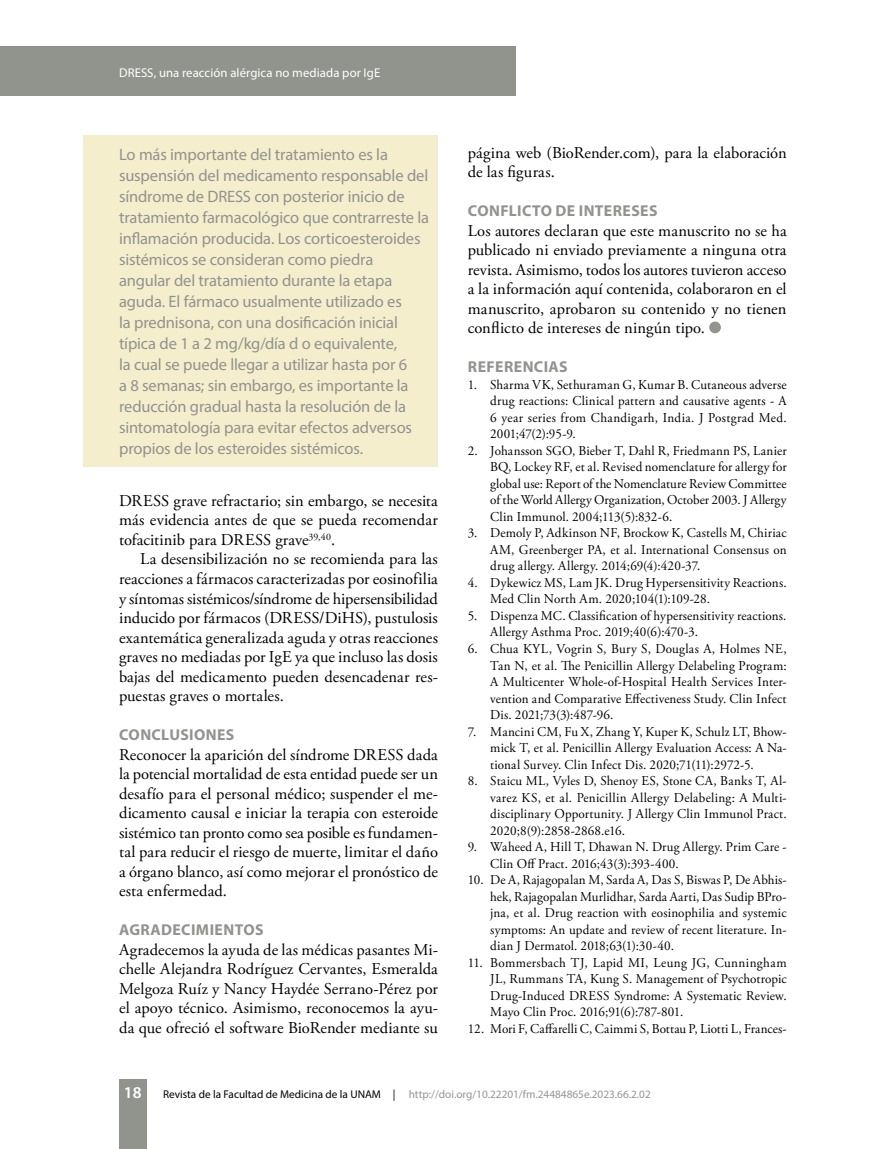
<style>
.page{position:relative;width:893px;height:1149px;background:#fff}
.page>*{position:absolute;margin:0;border:0;box-sizing:border-box;transform-origin:0 0}
.t1{font:16.5px/19.5px "Adobe Garamond Pro";color:#000;text-align:justify}
.t2{font:16.5px/21px "Myriad Pro";letter-spacing:-.01em;color:#90948d}
.t3{font:600 16.5px "Myriad Pro";color:#fff}
.t4{font:700 15.75px "Myriad Pro";letter-spacing:.025em;color:#90948d}
.t5{font:13.5px/16.5px "Adobe Garamond Pro";letter-spacing:.01em;color:#000;text-align:justify}
.t6{font:12.75px "Myriad Pro";letter-spacing:.005em;color:#fff}
.t7{font:11.25px "Myriad Pro";color:#939598}
.t8{font:11.25px "Myriad Pro";color:#000}
</style>
<div class="page">
<div style="left:119px;top:1079px;width:28px;height:69px;background:#90948d"></div>
<div style="left:0;top:47px;width:516px;height:49px;background:#90948d"></div>
<div style="left:709px;top:321px;width:12px;height:12px;background:#90948d;border-radius:50%"></div>
<div style="left:83px;top:135px;width:355px;height:331px;background:#f4eecd"></div>
<p class="t6" style="left:119px;top:64px;width:263px">DRESS, una reacción alérgica no mediada por IgE</p>
<p class="t2" style="left:119px;top:144px;width:312px">Lo más importante del tratamiento es la suspensión del medicamento responsable del síndrome de DRESS con posterior inicio de tratamiento farmacológico que contrarreste la inflamación producida. Los corticoesteroides sistémicos se consideran como piedra angular del tratamiento durante la etapa aguda. El fármaco usualmente utilizado es<br>la prednisona, con una dosificación inicial típica de 1 a 2 mg/kg/día d o equivalente,<br>la cual se puede llegar a utilizar hasta por 6<br>a 8 semanas; sin embargo, es importante la reducción gradual hasta la resolución de la sintomatología para evitar efectos adversos propios de los esteroides sistémicos.</p>
<p class="t1" style="left:119px;top:491px;width:320px">DRESS grave refractario; sin embargo, se necesita más evidencia antes de que se pueda recomendar tofacitinib para DRESS grave<sup>39,40</sup>.</p>
<p class="t1" style="left:119px;top:550px;width:321px;text-indent:21px">La desensibilización no se recomienda para las reacciones a fármacos caracterizadas por eosinofilia y síntomas sistémicos/síndrome de hipersensibilidad inducido por fármacos (DRESS/DiHS), pustulosis exantemática generalizada aguda y otras reacciones graves no mediadas por IgE ya que incluso las dosis bajas del medicamento pueden desencadenar res&shy;puestas graves o mortales.</p>
<p class="t4" style="left:119px;top:724px;width:117px">CONCLUSIONES</p>
<p class="t1" style="left:119px;top:745px;width:321px">Reconocer la aparición del síndrome DRESS dada la potencial mortalidad de esta entidad puede ser un desafío para el personal médico; suspender el me&shy;dicamento causal e iniciar la terapia con esteroide sistémico tan pronto como sea posible es fundamen&shy;tal para reducir el riesgo de muerte, limitar el daño a órgano blanco, así como mejorar el pronóstico de esta enfermedad.</p>
<p class="t4" style="left:119px;top:919px;width:146px">AGRADECIMIENTOS</p>
<p class="t1" style="left:119px;top:940px;width:321px">Agradecemos la ayuda de las médicas pasantes Mi&shy;chelle Alejandra Rodríguez Cervantes, Esmeralda Melgoza Ruíz y Nancy Haydée Serrano-Pérez por el apoyo técnico. Asimismo, reconocemos la ayu&shy;da que ofreció el software BioRender mediante su</p>
<p class="t1" style="left:468px;top:143px;width:320px">página web (BioRender.com), para la elaboración de las figuras.</p>
<p class="t4" style="left:468px;top:200px;width:191px">CONFLICTO DE INTERESES</p>
<p class="t1" style="left:468px;top:221px;width:321px">Los autores declaran que este manuscrito no se ha publicado ni enviado previamente a ninguna otra revista. Asimismo, todos los autores tuvieron acceso a la información aquí contenida, colaboraron en el manuscrito, aprobaron su contenido y no tienen conflicto de intereses de ningún tipo.</p>
<p class="t4" style="left:468px;top:356px;width:101px">REFERENCIAS</p>
<p class="t5" style="left:490px;top:376px;width:298px;text-indent:-22px">1. Sharma VK, Sethuraman G, Kumar B. Cutaneous adverse drug reactions: Clinical pattern and causative agents - A 6 year series from Chandigarh, India. J Postgrad Med.<br>2001;47(2):95-9.</p>
<p class="t5" style="left:490px;top:442px;width:298px;text-indent:-22px">2. Johansson SGO, Bieber T, Dahl R, Friedmann PS, Lanier BQ, Lockey RF, et al. Revised nomenclature for allergy for global use: Report of the Nomenclature Review Committee of the World Allergy Organization, October 2003. J Allergy Clin Immunol. 2004;113(5):832-6.</p>
<p class="t5" style="left:490px;top:525px;width:298px;text-indent:-22px">3. Demoly P, Adkinson NF, Brockow K, Castells M, Chiriac AM, Greenberger PA, et al. International Consensus on drug allergy. Allergy. 2014;69(4):420-37.</p>
<p class="t5" style="left:490px;top:574px;width:298px;text-indent:-23px">4. Dykewicz MS, Lam JK. Drug Hypersensitivity Reactions.<br>Med Clin North Am. 2020;104(1):109-28.</p>
<p class="t5" style="left:490px;top:607px;width:298px;text-indent:-22px">5. Dispenza MC. Classification of hypersensitivity reactions.<br>Allergy Asthma Proc. 2019;40(6):470-3.</p>
<p class="t5" style="left:490px;top:640px;width:298px;text-indent:-22px">6. Chua KYL, Vogrin S, Bury S, Douglas A, Holmes NE, Tan N, et al. The Penicillin Allergy Delabeling Program:<br>A Multicenter Whole-of-Hospital Health Services Inter&shy;vention and Comparative Effectiveness Study. Clin Infect Dis. 2021;73(3):487-96.</p>
<p class="t5" style="left:490px;top:723px;width:298px;text-indent:-23px">7. Mancini CM, Fu X, Zhang Y, Kuper K, Schulz LT, Bhow&shy;mick T, et al. Penicillin Allergy Evaluation Access: A Na&shy;tional Survey. Clin Infect Dis. 2020;71(11):2972-5.</p>
<p class="t5" style="left:490px;top:772px;width:298px;text-indent:-22px">8. Staicu ML, Vyles D, Shenoy ES, Stone CA, Banks T, Al&shy;varez KS, et al. Penicillin Allergy Delabeling: A Multi&shy;disciplinary Opportunity. J Allergy Clin Immunol Pract.<br>2020;8(9):2858-2868.e16.</p>
<p class="t5" style="left:490px;top:838px;width:298px;text-indent:-23px">9. Waheed A, Hill T, Dhawan N. Drug Allergy. Prim Care -<br>Clin Off Pract. 2016;43(3):393-400.</p>
<p class="t5" style="left:490px;top:871px;width:298px;text-indent:-22px">10. De A, Rajagopalan M, Sarda A, Das S, Biswas P, De Abhis&shy;hek, Rajagopalan Murlidhar, Sarda Aarti, Das Sudip BPro&shy;jna, et al. Drug reaction with eosinophilia and systemic symptoms: An update and review of recent literature. In&shy;dian J Dermatol. 2018;63(1):30-40.</p>
<p class="t5" style="left:490px;top:954px;width:298px;text-indent:-22px">11. Bommersbach TJ, Lapid MI, Leung JG, Cunningham JL, Rummans TA, Kung S. Management of Psychotropic Drug-Induced DRESS Syndrome: A Systematic Review.<br>Mayo Clin Proc. 2016;91(6):787-801.</p>
<p class="t5" style="left:468px;top:1020px;width:320px">12. Mori F, Caffarelli C, Caimmi S, Bottau P, Liotti L, Frances-</p>
<p class="t3" style="left:124px;top:1081px;width:19px">18</p>
<p class="t8" style="left:163px;top:1086px;width:234px">Revista de la Facultad de Medicina de la UNAM |</p>
<p class="t7" style="left:409px;top:1086px;width:243px">http://doi.org/10.22201/fm.24484865e.2023.66.2.02</p>
</div>
